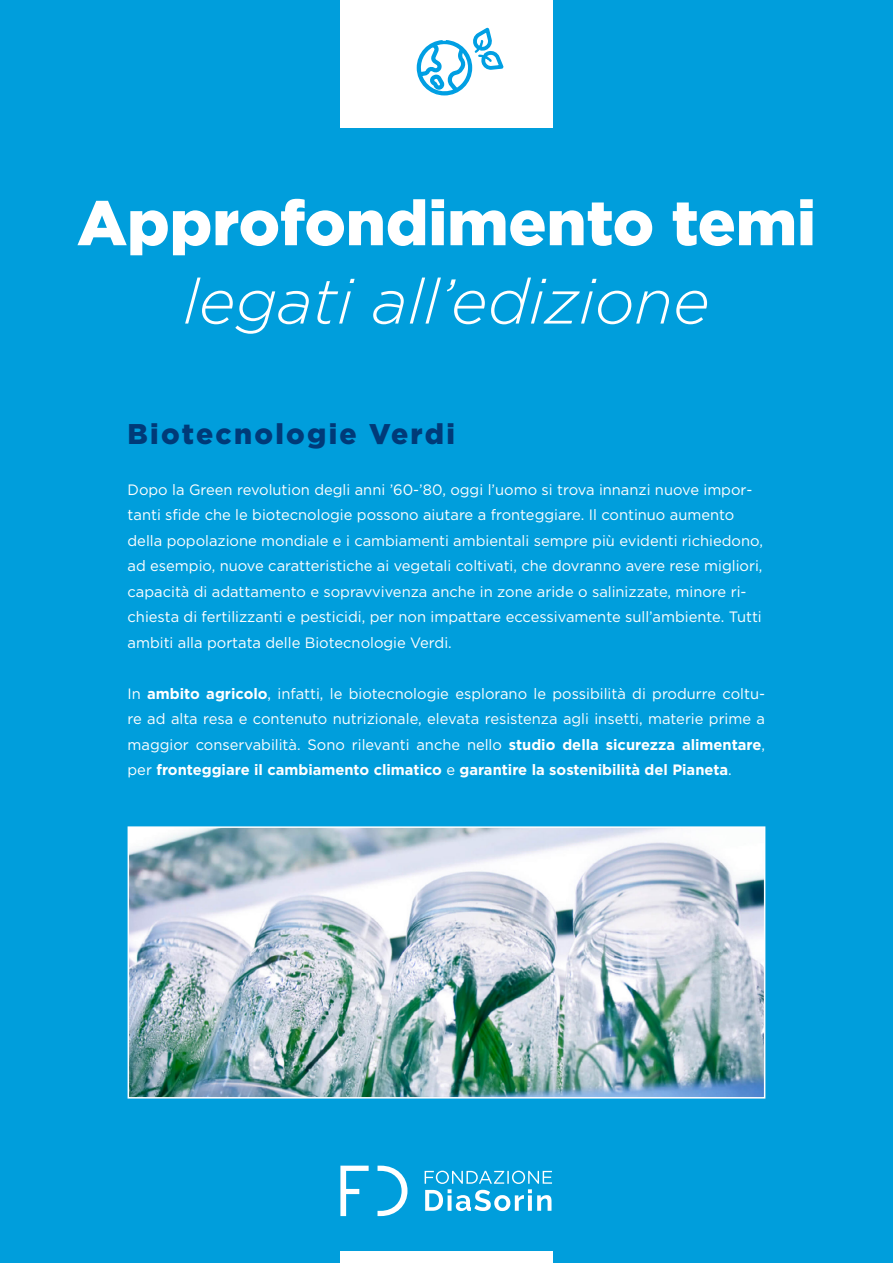
<style>
.page{position:relative;width:893px;height:1263px;background:#009edc}
.page>*{position:absolute;margin:0;border:0;box-sizing:border-box;transform-origin:0 0}
.t1{font:900 63px "Gotham";color:#fff}
.t2{font:italic 300 63px "Gotham";color:#fff}
.t3{font:900 28.5px "Gotham";letter-spacing:.08em;color:#003a78}
.t4{font:15px/25.5px "Gotham";color:#fff}
.s1{font-weight:700}
</style>
<div class="page">
<div style="left:340px;top:0;width:212px;height:128px;background:#fff"></div>
<svg style="left:416px;top:27px;width:88px;height:69px"></svg>
<svg style="left:425px;top:1171px;width:127px;height:40px"></svg>
<svg style="left:377px;top:1165px;width:31px;height:51px"></svg>
<svg style="left:340px;top:1165px;width:29px;height:51px"></svg>
<div style="left:340px;top:1251px;width:212px;height:12px;background:#fff"></div>
<img style="left:131px;top:829px;width:631px;height:266px">
<div style="left:128px;top:826px;width:637px;height:272px;border:2px solid #fff"></div>
<h1 class="t1" style="left:77px;top:179px;width:740px">Approfondimento temi</h1>
<h1 class="t2" style="left:183px;top:261px;width:528px">legati all’edizione</h1>
<h2 class="t3" style="left:128px;top:414px;width:329px">Biotecnologie Verdi</h2>
<p class="t4" style="left:128px;top:476px;width:637px">Dopo la Green revolution degli anni ’60-’80, oggi l’uomo si trova innanzi nuove impor&shy;tanti sfide che le biotecnologie possono aiutare a fronteggiare. Il continuo aumento della popolazione mondiale e i cambiamenti ambientali sempre più evidenti richiedono, ad esempio, nuove caratteristiche ai vegetali coltivati, che dovranno avere rese migliori, capacità di adattamento e sopravvivenza anche in zone aride o salinizzate, minore ri&shy;chiesta di fertilizzanti e pesticidi, per non impattare eccessivamente sull’ambiente. Tutti ambiti alla portata delle Biotecnologie Verdi.</p>
<p class="t4" style="left:128px;top:680px;width:639px;text-align:justify">In <span class="s1">ambito agricolo</span>, infatti, le biotecnologie esplorano le possibilità di produrre coltu&shy;re ad alta resa e contenuto nutrizionale, elevata resistenza agli insetti, materie prime a maggior conservabilità. Sono rilevanti anche nello <span class="s1">studio della sicurezza alimentare</span>, per <span class="s1">fronteggiare il cambiamento climatico</span> e <span class="s1">garantire la sostenibilità del Pianeta</span>.</p>
</div>
